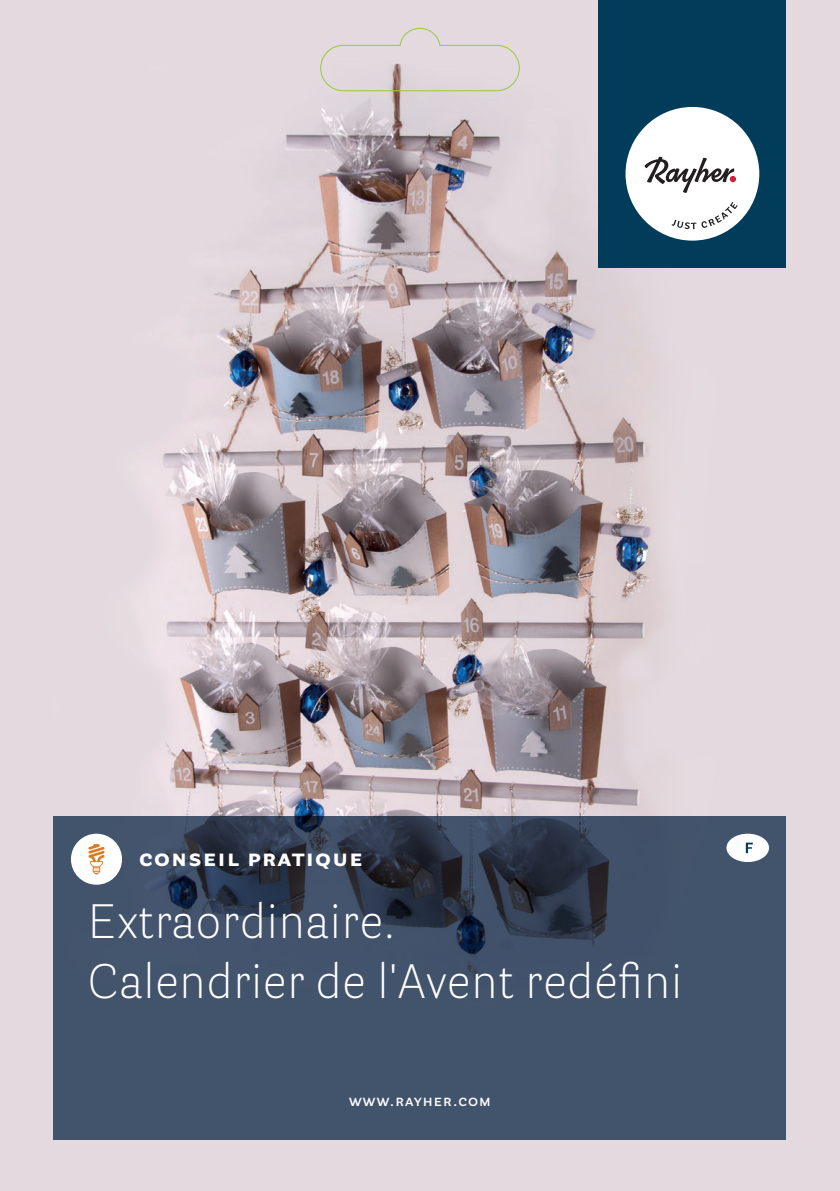
<style>
.page{position:relative;width:840px;height:1191px;background:#fff}
.page>*{position:absolute;margin:0;border:0;box-sizing:border-box;transform-origin:0 0}
.t1{font:300 48px/60px "Parry Grotesque Pro";letter-spacing:.005em;color:#fff}
.t2{font:700 24px "Parry Grotesque Pro";letter-spacing:.065em;color:#fff}
.t3{font:600 16px "Parry Grotesque Pro";letter-spacing:.065em;color:#fff}
</style>
<div class="page">
<img style="left:0;top:0;width:839px;height:1191px">
<svg style="left:54px;top:816px;width:731px;height:324px;background:#3e4d65"></svg>
<div style="left:598px;top:0;width:187px;height:267px;background:#013d5a"></div>
<div style="left:625px;top:107px;width:133px;height:134px;background:#fff;border-radius:50%"></div>
<svg style="left:671px;top:202px;width:66px;height:27px"></svg>
<svg style="left:644px;top:156px;width:91px;height:37px"></svg>
<div style="left:71px;top:833px;width:51px;height:51px;background:#fff;border-radius:50%"></div>
<svg style="left:88px;top:844px;width:17px;height:30px"></svg>
<svg style="left:320px;top:28px;width:199px;height:63px;background:#ded6d7"></svg>
<div style="left:726px;top:833px;width:42px;height:29px;background:#fff;border-radius:50%"></div>
<svg style="left:745px;top:842px;width:7px;height:11px"></svg>
<p class="t2" style="left:139px;top:840px;width:225px">conseil pratique</p>
<p class="t1" style="left:88px;top:891px;width:595px">Extraordinaire.<br>Calendrier de l'Avent redéfini</p>
<p class="t3" style="left:349px;top:1089px;width:143px">www.rayher.com</p>
</div>
